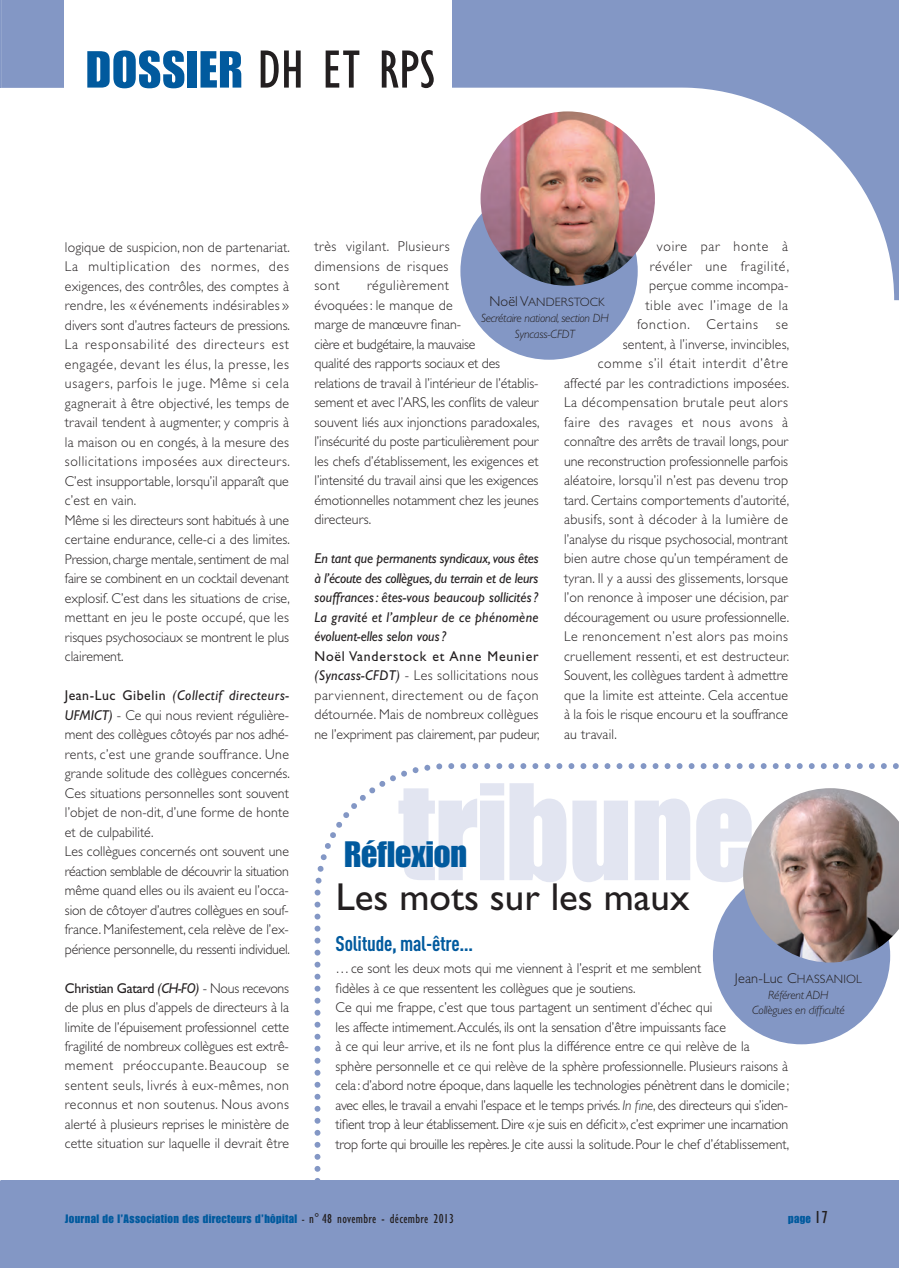
<style>
.page{position:relative;width:899px;height:1268px;background:#fff}
.page>*{position:absolute;margin:0;border:0;box-sizing:border-box;transform-origin:0 0}
.t1{font:51px "Impact LT Std";letter-spacing:.03em;color:#015a9e}
.t2{font:39px "Gill Sans Std";color:#231f20}
.t3{font:36px "Impact LT Std";color:#015a9e}
.t4{font:700 condensed 21px "DINOT";letter-spacing:-.01em;color:#015a9e}
.t5{font:300 14.25px/19.5px "Gill Sans Std";color:#231f20}
.t6{font:italic 14.25px/19.5px "Gill Sans Std";color:#231f20}
.t7{font:300 14.25px "Gill Sans Std";letter-spacing:.055em;color:#231f20}
.t8{font:300 14.25px "Gill Sans Std";letter-spacing:.035em;color:#231f20}
.t9{font:300 14.25px "Gill Sans Std";letter-spacing:.02em;color:#231f20}
.t10{font:300 14.25px "Gill Sans Std";letter-spacing:.025em;color:#231f20}
.t11{font:300 12.15px "Gill Sans Std";letter-spacing:.01em;color:#231f20}
.t12{font:12px "Impact LT Std";letter-spacing:.03em;color:#015a9e}
.t13{font:italic 300 12px/15.8px "Gill Sans Std";letter-spacing:-.015em;color:#231f20;text-align:center}
.s1{font-family:"Gill Sans Std";font-stretch:condensed;font-size:55.5px;color:#231f20}
.s2{font-weight:400}
.s3{font-weight:400;font-style:italic}
.s4{font-style:normal}
.s5{font-weight:300;font-style:normal}
.s6{font-size:14.25px}
.s7{font-style:italic}
.s8{font-size:12.15px}
.s9{font-family:"Gill Sans Std";font-stretch:condensed;color:#231f20}
.s10{font-family:"Gill Sans Std";font-stretch:condensed;font-size:13.5px;color:#231f20}
.s11{font-family:"Gill Sans Std";font-stretch:condensed;font-size:18px;color:#231f20}
</style>
<div class="page">
<svg style="left:314px;top:763px;width:585px;height:417px"></svg>
<hr style="left:0;top:0;width:1px;height:88px;background:#8397c5">
<svg style="left:1px;top:0;width:898px;height:300px"></svg>
<div style="left:1px;top:1180px;width:898px;height:88px;background:#8397c5"></div>
<svg style="left:0;top:1180px;width:1px;height:88px"></svg>
<div style="left:65px;top:0;width:387px;height:109px;background:#fff"></div>
<div style="left:713px;top:867px;width:177px;height:177px;background:#8397c5;border-radius:50%"></div>
<img style="left:743px;top:788px;width:156px;height:174px">
<div style="left:460px;top:183px;width:177px;height:177px;background:#8397c5;border-radius:50%"></div>
<img style="left:480px;top:111px;width:175px;height:175px;border-radius:50%">
<p class="t1" style="left:86px;top:51px;width:350px">DOSSIER <span class="s1">DH ET RPS</span></p>
<p class="t5" style="left:65px;top:239px;width:227px">logique de suspicion, non de partenariat.<br>La multiplication des normes, des exigences, des contrôles, des comptes à rendre, les « événements indésirables » divers sont d’autres facteurs de pressions.<br>La responsabilité des directeurs est engagée, devant les élus, la presse, les usagers, parfois le juge. Même si cela gagnerait à être objectivé, les temps de travail tendent à augmenter, y compris à la maison ou en congés, à la mesure des sollicitations imposées aux directeurs.<br>C’est insupportable, lorsqu’il apparaît que c’est en vain.<br>Même si les directeurs sont habitués à une certaine endurance, celle-ci a des limites.<br>Pression, charge mentale, sentiment de mal faire se combinent en un cocktail devenant explosif. C’est dans les situations de crise, mettant en jeu le poste occupé, que les risques psychosociaux se montrent le plus clairement.</p>
<p class="t5" style="left:65px;top:687px;width:227px"><span class="s2">Jean-Luc Gibelin</span> <span class="s3">(Collectif directeurs-UFMICT)</span> - Ce qui nous revient régulière&shy;ment des collègues côtoyés par nos adhé&shy;rents, c’est une grande souffrance. Une grande solitude des collègues concernés.<br>Ces situations personnelles sont souvent l’objet de non-dit, d’une forme de honte et de culpabilité.<br>Les collègues concernés ont souvent une réaction semblable de découvrir la situation même quand elles ou ils avaient eu l’occa&shy;sion de côtoyer d’autres collègues en souf&shy;france. Manifestement, cela relève de l’ex&shy;périence personnelle, du ressenti individuel.</p>
<p class="t5" style="left:65px;top:979px;width:226px;text-align:justify"><span class="s2">Christian Gatard</span> <span class="s3">(CH-FO)</span> - Nous recevons de plus en plus d’appels de directeurs à la limite de l’épuisement professionnel cette fragilité de nombreux collègues est extrê&shy;mement préoccupante. Beaucoup se sentent seuls, livrés à eux-mêmes, non reconnus et non soutenus. Nous avons alerté à plusieurs reprises le ministère de cette situation sur laquelle il devrait être</p>
<p class="t5" style="left:314px;top:238px;width:137px;text-align:justify">très vigilant. Plusieurs dimensions de risques sont</p>
<p class="t7" style="left:657px;top:242px;width:133px">voire par honte à</p>
<p class="t7" style="left:649px;top:261px;width:141px">révéler une fragilité,</p>
<p class="t5" style="left:649px;top:277px;width:141px">perçue comme incompa-</p>
<p class="t7" style="left:645px;top:300px;width:144px">tible avec l’image de la</p>
<p class="t7" style="left:637px;top:320px;width:122px">fonction. Certains</p>
<p class="t5" style="left:775px;top:316px;width:14px">se</p>
<p class="t5" style="left:623px;top:336px;width:168px">sentent, à l’inverse, invincibles,</p>
<p class="t7" style="left:597px;top:359px;width:192px">comme s’il était interdit d’être</p>
<p class="t10" style="left:564px;top:378px;width:227px">affecté par les contradictions imposées.</p>
<p class="t8" style="left:564px;top:398px;width:225px">La décompensation brutale peut alors</p>
<p class="t7" style="left:564px;top:417px;width:225px">faire des ravages et nous avons à</p>
<p class="t5" style="left:564px;top:433px;width:225px">connaître des arrêts de travail longs, pour</p>
<p class="t5" style="left:564px;top:453px;width:225px">une reconstruction professionnelle parfois</p>
<p class="t5" style="left:564px;top:472px;width:225px">aléatoire, lorsqu’il n’est pas devenu trop</p>
<p class="t5" style="left:564px;top:492px;width:227px">tard. Certains comportements d’autorité,</p>
<p class="t8" style="left:564px;top:515px;width:225px">abusifs, sont à décoder à la lumière de</p>
<p class="t5" style="left:564px;top:531px;width:225px">l’analyse du risque psychosocial, montrant</p>
<p class="t5" style="left:564px;top:550px;width:225px">bien autre chose qu’un tempérament de</p>
<p class="t5" style="left:564px;top:570px;width:225px">tyran. Il y a aussi des glissements, lorsque</p>
<p class="t5" style="left:564px;top:589px;width:225px">l’on renonce à imposer une décision, par</p>
<p class="t5" style="left:564px;top:609px;width:227px">découragement ou usure professionnelle.</p>
<p class="t8" style="left:564px;top:632px;width:225px">Le renoncement n’est alors pas moins</p>
<p class="t9" style="left:564px;top:651px;width:227px">cruellement ressenti, et est destructeur.</p>
<p class="t5" style="left:564px;top:667px;width:225px">Souvent, les collègues tardent à admettre</p>
<p class="t9" style="left:564px;top:690px;width:225px">que la limite est atteinte. Cela accentue</p>
<p class="t5" style="left:564px;top:706px;width:225px">à la fois le risque encouru et la souffrance</p>
<p class="t5" style="left:564px;top:726px;width:54px">au travail.</p>
<p class="t5" style="left:314px;top:277px;width:227px;text-indent:53px">régulièrement<br>évoquées : le manque de<br>marge de manœuvre finan-<br>cière et budgétaire, la mauvaise<br>qualité des rapports sociaux et des relations de travail à l’intérieur de l’établis&shy;sement et avec l’ARS, les conflits de valeur souvent liés aux injonctions paradoxales, l’insécurité du poste particulièrement pour les chefs d’établissement, les exigences et l’intensité du travail ainsi que les exigences émotionnelles notamment chez les jeunes directeurs.</p>
<p class="t6" style="left:314px;top:550px;width:227px">En tant que permanents syndicaux, vous êtes à l’écoute des collègues, du terrain et de leurs souffrances: êtes-vous beaucoup sollicités?<br>La gravité et l’ampleur de ce phénomène évoluent-elles selon vous?<br><span class="s4">Noël Vanderstock et Anne Meunier </span>(Syncass-CFDT) <span class="s5">- Les sollicitations nous parviennent, directement ou de façon détournée. Mais de nombreux collègues ne l’expriment pas clairement, par pudeur,</span></p>
<p class="t11" style="left:489px;top:298px;width:117px"><span class="s6">Noël V</span>ANDERSTOCK</p>
<p class="t13" style="left:481px;top:311px;width:129px">Secrétaire national, section DH<br>Syncass-CFDT</p>
<p class="t3" style="left:344px;top:841px;width:124px">Réflexion</p>
<p class="t2" style="left:336px;top:883px;width:355px">Les mots sur les maux</p>
<p class="t4" style="left:335px;top:936px;width:139px">Solitude, mal-être…</p>
<p class="t5" style="left:335px;top:960px;width:455px">…ce sont les deux mots qui me viennent à l’esprit et me semblent<br>fidèles à ce que ressentent les collègues que je soutiens.<br>Ce qui me frappe, c’est que tous partagent un sentiment d’échec qui<br>les affecte intimement. Acculés, ils ont la sensation d’être impuissants face<br>à ce qui leur arrive, et ils ne font plus la différence entre ce qui relève de la sphère personnelle et ce qui relève de la sphère professionnelle. Plusieurs raisons à cela: d’abord notre époque, dans laquelle les technologies pénètrent dans le domicile; avec elles, le travail a envahi l’espace et le temps privés. <span class="s7">In fine</span>, des directeurs qui s’iden&shy;tifient trop à leur établissement. Dire «je suis en déficit», c’est exprimer une incarnation trop forte qui brouille les repères. Je cite aussi la solitude. Pour le chef d’établissement,</p>
<p class="t5" style="left:735px;top:970px;width:128px">Jean-Luc C<span class="s8">HASSANIOL</span></p>
<p class="t13" style="left:752px;top:988px;width:94px">Référent ADH<br>Collègues en difficulté</p>
<p class="t12" style="left:65px;top:1214px;width:391px">Journal de l’Association des directeurs d’hôpital <span class="s9">-</span> <span class="s10">n° 48 novembre - décembre 2013</span></p>
<p class="t12" style="left:788px;top:1214px;width:41px">page <span class="s11">17</span></p>
</div>
